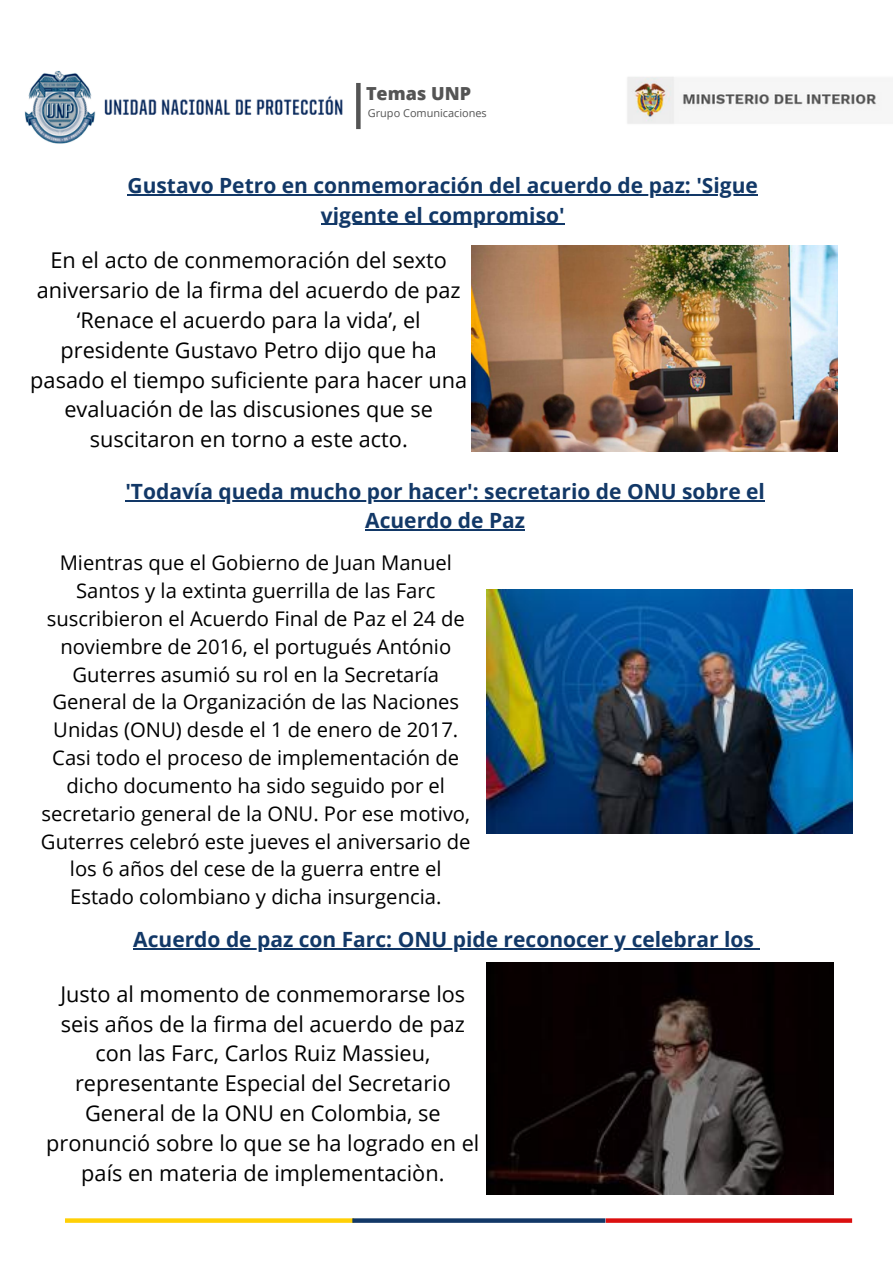
<style>
.page{position:relative;width:893px;height:1264px;background:#fff}
.page>*{position:absolute;margin:0;border:0;box-sizing:border-box;transform-origin:0 0}
.t1{font:21.75px/29.8px "Open Sans";color:#000;text-align:center}
.t2{font:700 21px/29.2px "Open Sans";color:#123867;text-align:center}
.t3{font:20.25px/27.8px "Open Sans";color:#000;text-align:center}
.t4{font:800 18px "Open Sans";color:#545454}
.t5{font:10.95px "Open Sans";color:#545454}
</style>
<div class="page">
<img style="left:24px;top:71px;width:319px;height:73px">
<img style="left:627px;top:77px;width:253px;height:47px">
<svg style="left:356px;top:83px;width:4px;height:46px"></svg>
<svg style="left:65px;top:1218px;width:287px;height:4px"></svg>
<svg style="left:352px;top:1218px;width:253px;height:4px"></svg>
<svg style="left:605px;top:1218px;width:247px;height:4px"></svg>
<img style="left:471px;top:245px;width:366px;height:206px">
<img style="left:487px;top:589px;width:365px;height:244px">
<img style="left:487px;top:962px;width:346px;height:232px">
<hr style="left:127px;top:195px;width:631px;height:1px;background:#123867">
<hr style="left:321px;top:224px;width:243px;height:1px;background:#123867">
<hr style="left:125px;top:500px;width:640px;height:1px;background:#123867">
<hr style="left:365px;top:529px;width:160px;height:1px;background:#123867">
<hr style="left:133px;top:948px;width:620px;height:1px;background:#123867">
<p class="t4" style="left:366px;top:81px;width:107px">Temas UNP</p>
<p class="t5" style="left:368px;top:105px;width:120px">Grupo Comunicaciones</p>
<p class="t2" style="left:127px;top:171px;width:632px">Gustavo Petro en conmemoración del acuerdo de paz: 'Sigue vigente el compromiso'</p>
<p class="t1" style="left:30px;top:245px;width:438px">En el acto de conmemoración del sexto aniversario de la firma del acuerdo de paz ‘Renace el acuerdo para la vida’, el presidente Gustavo Petro dijo que ha pasado el tiempo suficiente para hacer una evaluación de las discusiones que se suscitaron en torno a este acto.</p>
<p class="t2" style="left:125px;top:476px;width:641px">'Todavía queda mucho por hacer': secretario de ONU sobre el<br>Acuerdo de Paz</p>
<p class="t3" style="left:41px;top:548px;width:431px">Mientras que el Gobierno de Juan Manuel Santos y la extinta guerrilla de las Farc suscribieron el Acuerdo Final de Paz el 24 de noviembre de 2016, el portugués António Guterres asumió su rol en la Secretaría General de la Organización de las Naciones Unidas (ONU) desde el 1 de enero de 2017.<br>Casi todo el proceso de implementación de dicho documento ha sido seguido por el secretario general de la ONU. Por ese motivo, Guterres celebró este jueves el aniversario de los 6 años del cese de la guerra entre el Estado colombiano y dicha insurgencia.</p>
<p class="t2" style="left:133px;top:924px;width:622px">Acuerdo de paz con Farc: ONU pide reconocer y celebrar los</p>
<p class="t1" style="left:46px;top:978px;width:434px">Justo al momento de conmemorarse los seis años de la firma del acuerdo de paz con las Farc, Carlos Ruiz Massieu, representante Especial del Secretario General de la ONU en Colombia, se pronunció sobre lo que se ha logrado en el país en materia de implementaciòn.</p>
</div>
